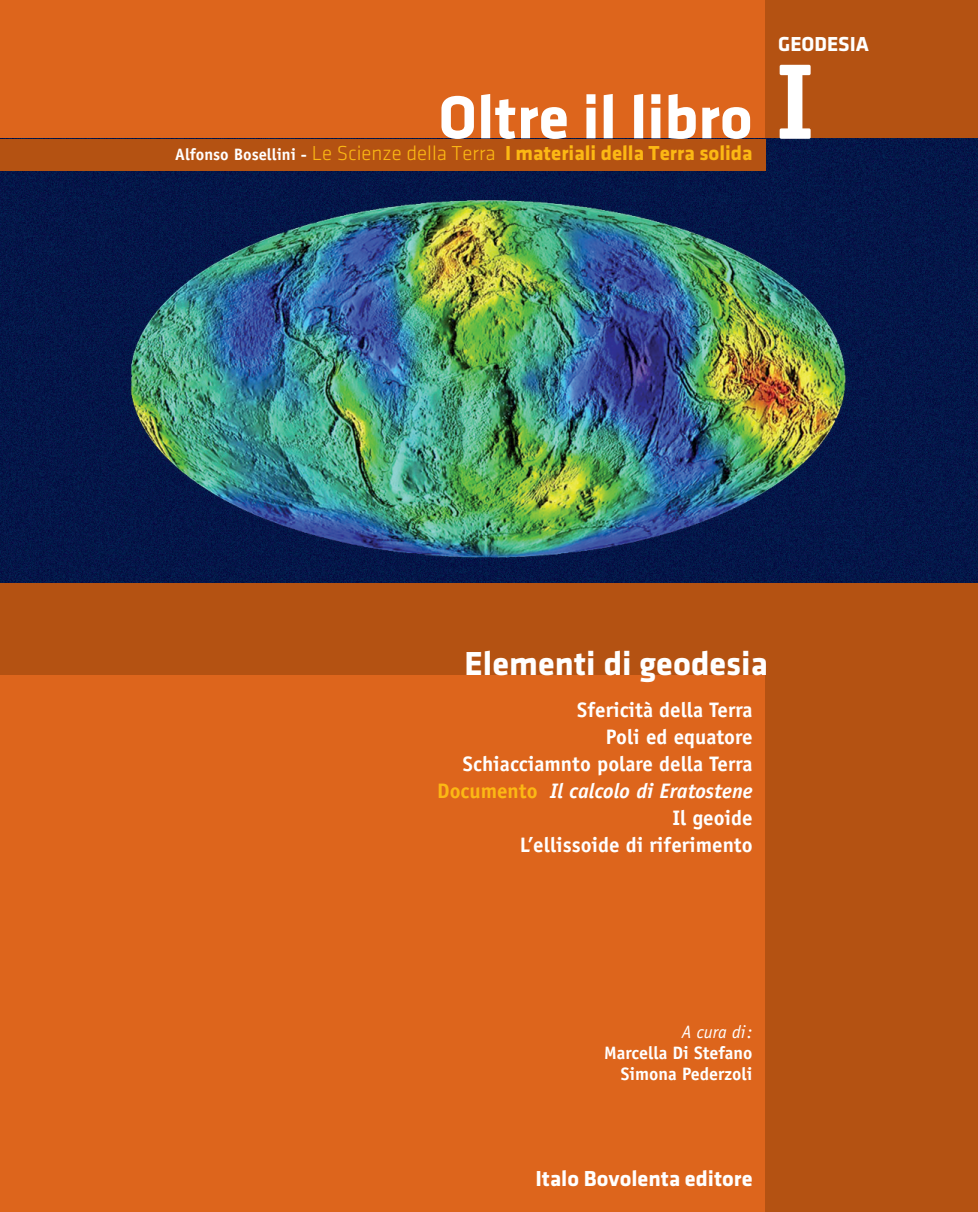
<style>
.page{position:relative;width:978px;height:1212px;background:#dd651c}
.page>*{position:absolute;margin:0;border:0;box-sizing:border-box;transform-origin:0 0}
.t1{font:700 62.85px "Klavika";color:#fff}
.t2{font:700 34.5px "Klavika";color:#fff}
.t3{font:700 22.5px "Klavika";color:#fff}
.t4{font:700 21px/27px "Officina Sans";color:#fff;text-align:right}
.t5{font:700 21px "Klavika";color:#fcb814}
.t6{font:700 21px "Klavika";color:#fff}
.t7{font:700 18px/21px "Officina Sans";color:#fff;text-align:right}
.t8{font:italic 18px "Officina Sans";color:#fff}
.s1{font-family:"Officina Sans";font-size:108px}
.s2{font-family:"Officina Sans";font-size:16.5px;color:#fff}
.s3{font-weight:300}
.s4{color:#fcb814}
.s5{font-style:italic}
</style>
<div class="page">
<div style="left:765px;top:0;width:213px;height:1212px;background:#b45212"></div>
<img style="left:0;top:139px;width:978px;height:444px">
<div style="left:0;top:584px;width:978px;height:91px;background:#b45212"></div>
<div style="left:0;top:139px;width:765px;height:32px;background:#b45212"></div>
<p class="t6" style="left:778px;top:37px;width:92px">GEODESIA</p>
<h1 class="t1" style="left:438px;top:96px;width:378px">Oltre il libro <span class="s1">I</span></h1>
<p class="t5" style="left:175px;top:146px;width:579px"><span class="s2">Alfonso Bosellini -</span> <span class="s3">Le Scienze della Terra</span> I materiali della Terra solida</p>
<h2 class="t2" style="left:464px;top:652px;width:305px">Elementi di geodesia</h2>
<p class="t4" style="left:437px;top:698px;width:317px">Sfericità della Terra<br>Poli ed equatore<br>Schiacciamnto polare della Terra<br><span class="s4">Documento</span> <span class="s5">Il calcolo di Eratostene<br></span>Il geoide<br>L’ellissoide di riferimento</p>
<p class="t8" style="left:682px;top:1025px;width:72px">A cura di:</p>
<p class="t7" style="left:604px;top:1044px;width:150px">Marcella Di Stefano<br>Simona Pederzoli</p>
<p class="t3" style="left:535px;top:1171px;width:219px">Italo Bovolenta editore</p>
</div>
